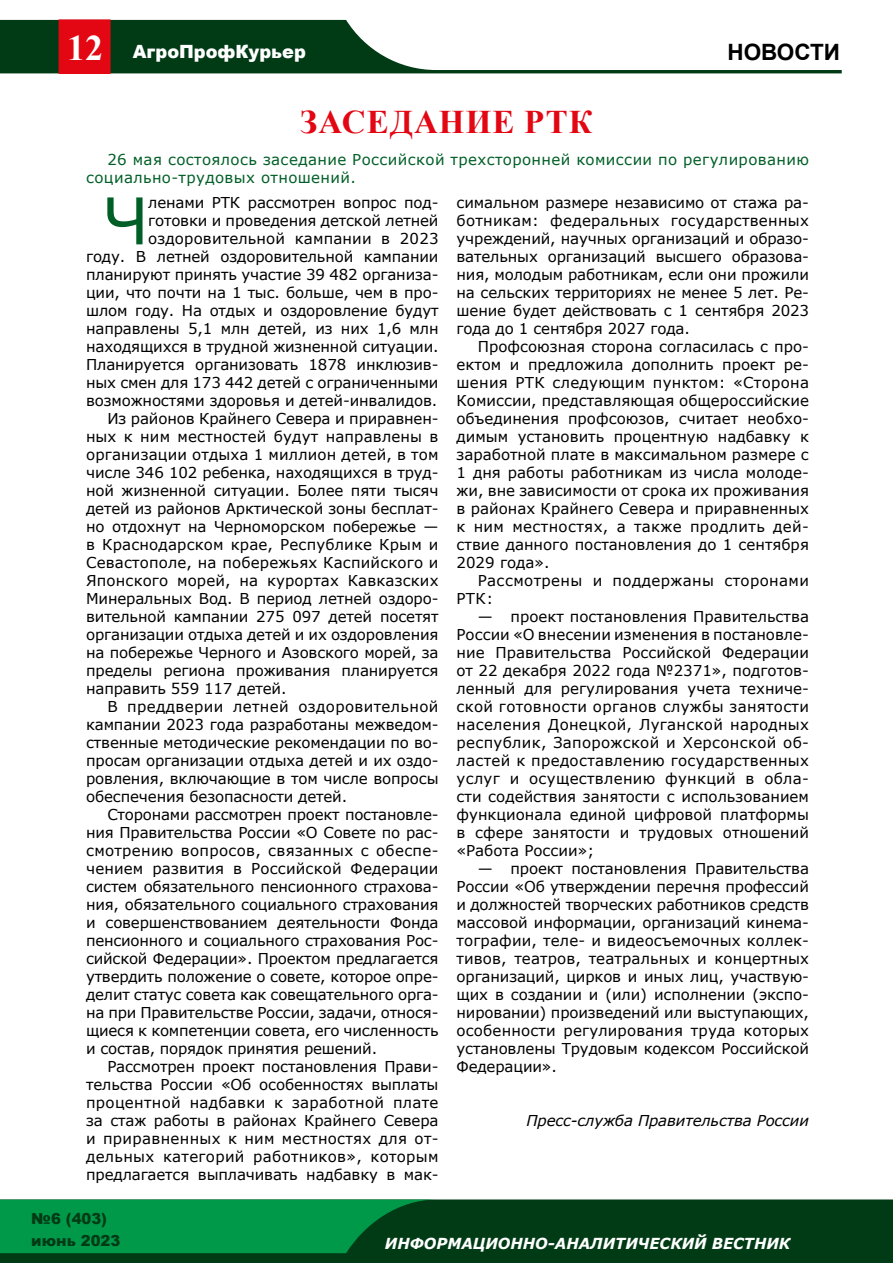
<style>
.page{position:relative;width:893px;height:1263px;background:#fff}
.page>*{position:absolute;margin:0;border:0;box-sizing:border-box;transform-origin:0 0}
.t1{font:64.5px "Verdana";color:#005f27}
.t2{font:700 36px "Times New Roman";color:#fff}
.t3{font:700 33px "Times New Roman";letter-spacing:.035em;color:#e30613}
.t4{font:700 22.5px "Arial";color:#000}
.t5{font:900 18.15px "Arial";color:#fff}
.t6{font:italic 700 15.15px "Verdana";color:#fff}
.t7{font:900 15.15px/21.5px "Arial";color:#003b15}
.t8{font:15px/18px "Verdana";letter-spacing:-.01em;color:#000;text-align:justify}
.t9{font:15px "Verdana";letter-spacing:.01em;color:#000}
.t10{font:15px "Verdana";letter-spacing:.02em;color:#000}
.t11{font:15px/18px "Verdana";letter-spacing:.025em;color:#005f27}
.t12{font:15px/18px "Verdana";letter-spacing:.025em;color:#000}
.t13{font:italic 15px "Verdana";letter-spacing:-.01em;color:#000}
</style>
<div class="page">
<svg style="left:0;top:20px;width:842px;height:53px"></svg>
<div style="left:59px;top:20px;width:51px;height:53px;background:#e30613"></div>
<div style="left:59px;top:19px;width:51px;height:55px;border:1px solid #e30613"></div>
<div style="left:0;top:1199px;width:893px;height:64px;background:#003b15"></div>
<svg style="left:0;top:1199px;width:436px;height:54px"></svg>
<h2 class="t2" style="left:67px;top:22px;width:37px">12</h2>
<h3 class="t4" style="left:727px;top:36px;width:114px">НОВОСТИ</h3>
<p class="t5" style="left:133px;top:38px;width:175px">АгроПрофКурьер</p>
<h3 class="t3" style="left:300px;top:98px;width:294px">ЗАСЕДАНИЕ РТК</h3>
<p class="t11" style="left:86px;top:150px;width:724px;text-indent:21px">26 мая состоялось заседание Российской трехсторонней комиссии по регулированию социально-трудовых отношений.</p>
<h1 class="t1" style="left:103px;top:177px;width:47px">Ч</h1>
<p class="t8" style="left:148px;top:194px;width:292px">ленами РТК рассмотрен вопрос под-</p>
<p class="t8" style="left:148px;top:212px;width:292px">готовки и проведения детской летней</p>
<p class="t9" style="left:148px;top:229px;width:292px">оздоровительной кампании в 2023</p>
<p class="t8" style="left:86px;top:248px;width:354px">году. В летней оздоровительной кампании</p>
<p class="t8" style="left:86px;top:266px;width:354px">планируют принять участие 39 482 организа-</p>
<p class="t8" style="left:86px;top:284px;width:354px">ции, что почти на 1 тыс. больше, чем в про-</p>
<p class="t8" style="left:86px;top:302px;width:354px">шлом году. На отдых и оздоровление будут</p>
<p class="t8" style="left:86px;top:320px;width:354px">направлены 5,1 млн детей, из них 1,6 млн</p>
<p class="t8" style="left:86px;top:338px;width:354px">находящихся в трудной жизненной ситуации.</p>
<p class="t8" style="left:86px;top:356px;width:354px">Планируется организовать 1878 инклюзив-</p>
<p class="t8" style="left:86px;top:374px;width:354px">ных смен для 173 442 детей с ограниченными</p>
<p class="t8" style="left:86px;top:392px;width:353px">возможностями здоровья и детей-инвалидов.</p>
<p class="t8" style="left:107px;top:410px;width:333px">Из районов Крайнего Севера и приравнен-</p>
<p class="t9" style="left:86px;top:427px;width:354px">ных к ним местностей будут направлены в</p>
<p class="t9" style="left:86px;top:445px;width:354px">организации отдыха 1 миллион детей, в том</p>
<p class="t8" style="left:86px;top:464px;width:354px">числе 346 102 ребенка, находящихся в труд-</p>
<p class="t8" style="left:86px;top:482px;width:354px">ной жизненной ситуации. Более пяти тысяч</p>
<p class="t8" style="left:86px;top:500px;width:354px">детей из районов Арктической зоны бесплат-</p>
<p class="t8" style="left:86px;top:518px;width:354px">но отдохнут на Черноморском побережье —</p>
<p class="t9" style="left:86px;top:535px;width:354px">в Краснодарском крае, Республике Крым и</p>
<p class="t9" style="left:86px;top:553px;width:354px">Севастополе, на побережьях Каспийского и</p>
<p class="t9" style="left:86px;top:571px;width:354px">Японского морей, на курортах Кавказских</p>
<p class="t8" style="left:86px;top:590px;width:354px">Минеральных Вод. В период летней оздоро-</p>
<p class="t8" style="left:86px;top:608px;width:354px">вительной кампании 275 097 детей посетят</p>
<p class="t8" style="left:86px;top:626px;width:354px">организации отдыха детей и их оздоровления</p>
<p class="t8" style="left:86px;top:644px;width:354px">на побережье Черного и Азовского морей, за</p>
<p class="t8" style="left:86px;top:662px;width:354px">пределы региона проживания планируется</p>
<p class="t8" style="left:86px;top:680px;width:202px">направить 559 117 детей.</p>
<p class="t12" style="left:107px;top:698px;width:333px">В преддверии летней оздоровительной</p>
<p class="t8" style="left:86px;top:716px;width:354px">кампании 2023 года разработаны межведом-</p>
<p class="t8" style="left:86px;top:734px;width:354px">ственные методические рекомендации по во-</p>
<p class="t8" style="left:86px;top:752px;width:354px">просам организации отдыха детей и их оздо-</p>
<p class="t8" style="left:86px;top:770px;width:354px">ровления, включающие в том числе вопросы</p>
<p class="t8" style="left:86px;top:788px;width:263px">обеспечения безопасности детей.</p>
<p class="t8" style="left:107px;top:806px;width:333px">Сторонами рассмотрен проект постановле-</p>
<p class="t8" style="left:86px;top:824px;width:354px">ния Правительства России «О Совете по рас-</p>
<p class="t10" style="left:86px;top:841px;width:354px">смотрению вопросов, связанных с обеспе-</p>
<p class="t9" style="left:86px;top:859px;width:354px">чением развития в Российской Федерации</p>
<p class="t8" style="left:86px;top:878px;width:354px">систем обязательного пенсионного страхова-</p>
<p class="t8" style="left:86px;top:896px;width:354px">ния, обязательного социального страхования</p>
<p class="t8" style="left:86px;top:914px;width:354px">и совершенствованием деятельности Фонда</p>
<p class="t8" style="left:86px;top:932px;width:354px">пенсионного и социального страхования Рос-</p>
<p class="t8" style="left:86px;top:950px;width:354px">сийской Федерации». Проектом предлагается</p>
<p class="t8" style="left:86px;top:968px;width:354px">утвердить положение о совете, которое опре-</p>
<p class="t8" style="left:86px;top:986px;width:354px">делит статус совета как совещательного орга-</p>
<p class="t8" style="left:86px;top:1004px;width:354px">на при Правительстве России, задачи, относя-</p>
<p class="t8" style="left:86px;top:1022px;width:354px">щиеся к компетенции совета, его численность</p>
<p class="t8" style="left:86px;top:1040px;width:293px">и состав, порядок принятия решений.</p>
<p class="t8" style="left:107px;top:1058px;width:333px">Рассмотрен проект постановления Прави-</p>
<p class="t8" style="left:86px;top:1076px;width:354px">тельства России «Об особенностях выплаты</p>
<p class="t10" style="left:86px;top:1093px;width:354px">процентной надбавки к заработной плате</p>
<p class="t8" style="left:86px;top:1112px;width:354px">за стаж работы в районах Крайнего Севера</p>
<p class="t10" style="left:86px;top:1129px;width:354px">и приравненных к ним местностях для от-</p>
<p class="t10" style="left:86px;top:1147px;width:354px">дельных категорий работников», которым</p>
<p class="t8" style="left:86px;top:1166px;width:354px">предлагается выплачивать надбавку в мак-</p>
<p class="t8" style="left:457px;top:194px;width:354px">симальном размере независимо от стажа ра&shy;ботникам: федеральных государственных учреждений, научных организаций и образо&shy;вательных организаций высшего образова&shy;ния, молодым работникам, если они прожили на сельских территориях не менее 5 лет. Ре&shy;шение будет действовать с 1 сентября 2023 года до 1 сентября 2027 года.</p>
<p class="t8" style="left:457px;top:338px;width:354px;text-indent:21px">Профсоюзная сторона согласилась с про&shy;ектом и предложила дополнить проект ре&shy;шения РТК следующим пунктом: «Сторона Комиссии, представляющая общероссийские объединения профсоюзов, считает необхо&shy;димым установить процентную надбавку к заработной плате в максимальном размере с 1 дня работы работникам из числа молоде&shy;жи, вне зависимости от срока их проживания в районах Крайнего Севера и приравненных к ним местностях, а также продлить дей&shy;ствие данного постановления до 1 сентября 2029 года».</p>
<p class="t12" style="left:457px;top:572px;width:354px;text-indent:21px">Рассмотрены и поддержаны сторонами<br>РТК:</p>
<p class="t8" style="left:457px;top:608px;width:354px;text-indent:21px">— проект постановления Правительства России «О внесении изменения в постановле&shy;ние Правительства Российской Федерации от 22 декабря 2022 года №2371», подготов&shy;ленный для регулирования учета техниче&shy;ской готовности органов службы занятости населения Донецкой, Луганской народных республик, Запорожской и Херсонской об&shy;ластей к предоставлению государственных услуг и осуществлению функций в обла&shy;сти содействия занятости с использованием функционала единой цифровой платформы в сфере занятости и трудовых отношений «Работа России»;</p>
<p class="t8" style="left:457px;top:860px;width:354px;text-indent:21px">— проект постановления Правительства России «Об утверждении перечня профессий и должностей творческих работников средств массовой информации, организаций кинема&shy;тографии, теле- и видеосъемочных коллек&shy;тивов, театров, театральных и концертных организаций, цирков и иных лиц, участвую&shy;щих в создании и (или) исполнении (экспо&shy;нировании) произведений или выступающих, особенности регулирования труда которых установлены Трудовым кодексом Российской Федерации».</p>
<p class="t13" style="left:526px;top:1111px;width:284px">Пресс-служба Правительства России</p>
<p class="t7" style="left:31px;top:1208px;width:90px">№6 (403) июнь 2023</p>
<p class="t6" style="left:385px;top:1233px;width:407px">ИНФОРМАЦИОННО-АНАЛИТИЧЕСКИЙ ВЕСТНИК</p>
</div>
